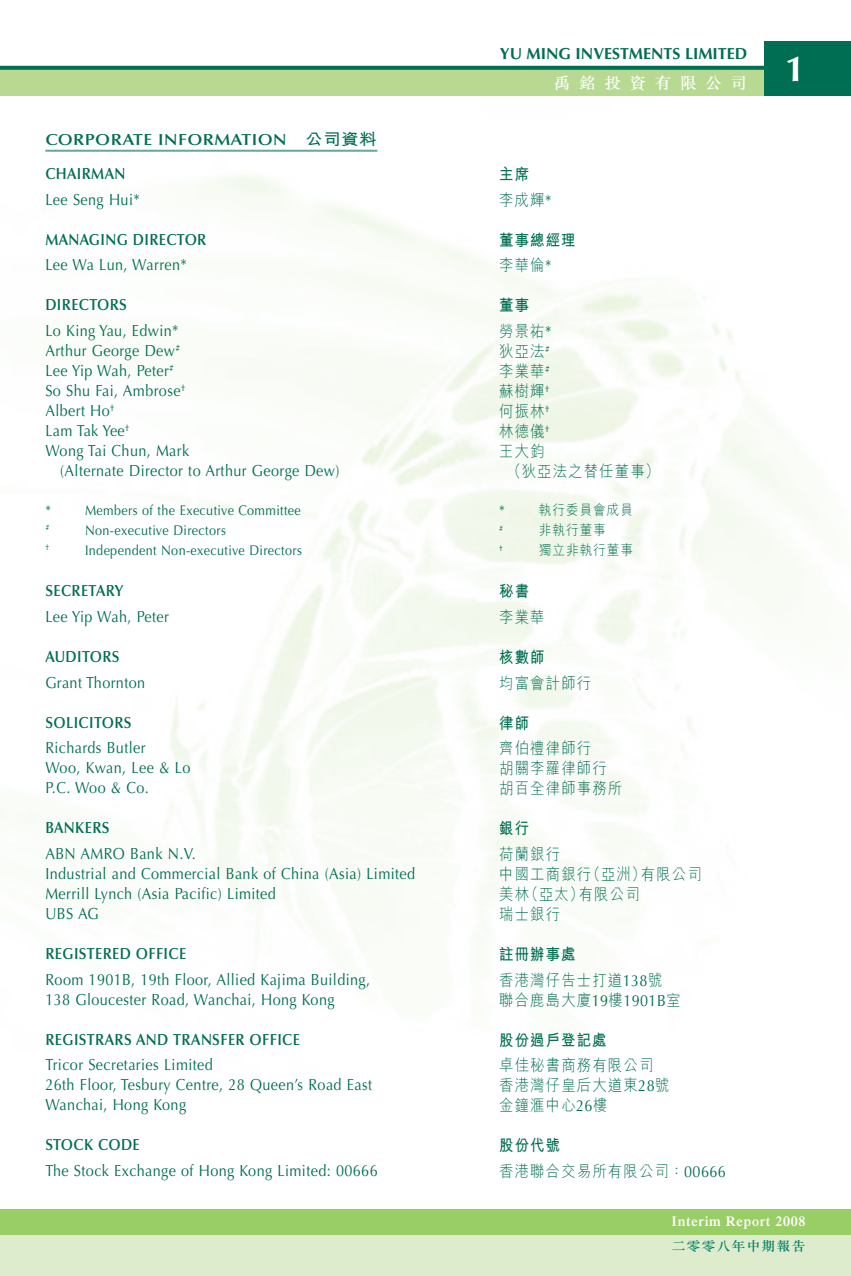
<style>
.page{position:relative;width:851px;height:1276px;background:#fff}
.page>*{position:absolute;margin:0;border:0;box-sizing:border-box;transform-origin:0 0}
.t1{font:700 36px "Optima LT Std";color:#fff}
.t2{font:16px/20px "Optima LT Std";letter-spacing:.03em;color:#006e53;scale:.9 1}
.t3{font:16px/20px "M Hei HK Light B5 pc H";letter-spacing:.08em;color:#006e53;scale:.9 1}
.t4{font:600 16px "Optima LT Std";letter-spacing:.025em;color:#006e53;scale:.9 1}
.t5{font:16px "M Hei HK Bold B5 pc H";letter-spacing:.075em;color:#006e53;scale:.9 1}
.t6{font:600 16px/34.4px "Optima LT Std";letter-spacing:.025em;color:#006e53;scale:1.1 1}
.t7{font:700 16px "Optima LT Std";color:#006e53}
.t8{font:16px "M Sung HK Medium B5 pc H";letter-spacing:.5em;color:#fff;scale:1.05 1}
.t9{font:14px "Optima LT Std";letter-spacing:.03em;color:#006e53;scale:.9 1}
.t10{font:14px "M Hei HK Light B5 pc H";letter-spacing:.08em;color:#006e53;scale:.9 1}
.t11{font:600 14px "Times LT Std";letter-spacing:.05em;color:#fff}
.t12{font:13px "M Sung HK Medium B5 pc H";letter-spacing:.1em;color:#007d65;scale:1.05 1}
.t13{font:8.2px "Optima LT Std";color:#006e53;scale:.9 1}
.s1{font-family:"M Hei HK Bold B5 pc H";font-weight:400}
.s2{font-family:"Optima LT Std"}
</style>
<div class="page">
<div style="left:0;top:67px;width:850px;height:29px;background:#b7d991"></div>
<div style="left:764px;top:42px;width:86px;height:54px;background:#006e53"></div>
<div style="left:0;top:1228px;width:850px;height:48px;background:#ddeccd"></div>
<div style="left:0;top:1209px;width:850px;height:26px;background:#99cd65"></div>
<svg style="left:0;top:66px;width:764px;height:4px;background:#097356"></svg>
<hr style="left:45px;top:150px;width:332px;height:2px;background:#65a798">
<p class="t6" style="left:45px;top:126px;width:303px">CORPORATE INFORMATION <span class="s1">公司資料<br></span>CHAIRMAN</p>
<p class="t2" style="left:45px;top:193px;width:106px">Lee Seng Hui*</p>
<p class="t4" style="left:45px;top:233px;width:180px">MANAGING DIRECTOR</p>
<p class="t2" style="left:45px;top:259px;width:159px">Lee Wa Lun, Warren*</p>
<p class="t4" style="left:45px;top:299px;width:92px">DIRECTORS</p>
<p class="t2" style="left:45px;top:324px;width:149px">Lo King Yau, Edwin*</p>
<p class="t2" style="left:45px;top:344px;width:151px">Arthur George Dew<sup>#</sup></p>
<p class="t2" style="left:45px;top:364px;width:144px">Lee Yip Wah, Peter<sup>#</sup></p>
<p class="t2" style="left:45px;top:384px;width:157px">So Shu Fai, Ambrose<sup>†</sup></p>
<p class="t2" style="left:45px;top:404px;width:78px">Albert Ho<sup>†</sup></p>
<p class="t2" style="left:45px;top:424px;width:95px">Lam Tak Yee<sup>†</sup></p>
<p class="t2" style="left:45px;top:444px;width:161px">Wong Tai Chun, Mark</p>
<p class="t2" style="left:60px;top:464px;width:312px">(Alternate Director to Arthur George Dew)</p>
<p class="t9" style="left:45px;top:504px;width:8px">*</p>
<p class="t9" style="left:85px;top:504px;width:241px">Members of the Executive Committee</p>
<p class="t13" style="left:45px;top:524px;width:6px">#</p>
<p class="t9" style="left:85px;top:524px;width:158px">Non-executive Directors</p>
<p class="t13" style="left:45px;top:544px;width:6px">†</p>
<p class="t9" style="left:85px;top:544px;width:242px">Independent Non-executive Directors</p>
<p class="t4" style="left:45px;top:585px;width:88px">SECRETARY</p>
<p class="t2" style="left:45px;top:610px;width:139px">Lee Yip Wah, Peter</p>
<p class="t4" style="left:45px;top:650px;width:84px">AUDITORS</p>
<p class="t2" style="left:45px;top:676px;width:112px">Grant Thornton</p>
<p class="t4" style="left:45px;top:716px;width:97px">SOLICITORS</p>
<p class="t2" style="left:45px;top:741px;width:162px">Richards Butler<br>Woo, Kwan, Lee &amp; Lo<br>P.C. Woo &amp; Co.</p>
<p class="t4" style="left:45px;top:822px;width:73px">BANKERS</p>
<p class="t2" style="left:45px;top:847px;width:412px">ABN AMRO Bank N.V.<br>Industrial and Commercial Bank of China (Asia) Limited<br>Merrill Lynch (Asia Pacific) Limited<br>UBS AG</p>
<p class="t4" style="left:45px;top:947px;width:158px">REGISTERED OFFICE</p>
<p class="t2" style="left:45px;top:973px;width:362px">Room 1901B, 19th Floor, Allied Kajima Building,<br>138 Gloucester Road, Wanchai, Hong Kong</p>
<p class="t4" style="left:45px;top:1033px;width:284px">REGISTRARS AND TRANSFER OFFICE</p>
<p class="t2" style="left:45px;top:1058px;width:364px">Tricor Secretaries Limited<br>26th Floor, Tesbury Centre, 28 Queen’s Road East<br>Wanchai, Hong Kong</p>
<p class="t4" style="left:45px;top:1139px;width:106px">STOCK CODE</p>
<p class="t2" style="left:45px;top:1164px;width:370px">The Stock Exchange of Hong Kong Limited: 00666</p>
<p class="t7" style="left:500px;top:47px;width:249px">YU MING INVESTMENTS LIMITED</p>
<p class="t8" style="left:554px;top:77px;width:186px">禹銘投資有限公司</p>
<p class="t5" style="left:499px;top:168px;width:35px">主席</p>
<p class="t3" style="left:499px;top:192px;width:60px">李成輝<span class="s2">*</span></p>
<p class="t5" style="left:499px;top:234px;width:86px">董事總經理</p>
<p class="t3" style="left:499px;top:258px;width:60px">李華倫<span class="s2">*</span></p>
<p class="t5" style="left:499px;top:299px;width:35px">董事</p>
<p class="t3" style="left:499px;top:323px;width:60px">勞景祐<span class="s2">*</span></p>
<p class="t3" style="left:499px;top:343px;width:58px">狄亞法<sup>#</sup></p>
<p class="t3" style="left:499px;top:363px;width:58px">李業華<sup>#</sup></p>
<p class="t3" style="left:499px;top:383px;width:57px">蘇樹輝<sup>†</sup></p>
<p class="t3" style="left:499px;top:403px;width:57px">何振林<sup>†</sup></p>
<p class="t3" style="left:499px;top:423px;width:57px">林德儀<sup>†</sup></p>
<p class="t3" style="left:499px;top:443px;width:52px">王大鈞</p>
<p class="t3" style="left:506px;top:463px;width:171px">（狄亞法之替任董事）</p>
<p class="t9" style="left:499px;top:505px;width:8px">*</p>
<p class="t10" style="left:539px;top:505px;width:106px">執行委員會成員</p>
<p class="t13" style="left:499px;top:525px;width:6px">#</p>
<p class="t10" style="left:539px;top:525px;width:76px">非執行董事</p>
<p class="t13" style="left:499px;top:545px;width:6px">†</p>
<p class="t10" style="left:539px;top:545px;width:106px">獨立非執行董事</p>
<p class="t5" style="left:499px;top:585px;width:35px">秘書</p>
<p class="t3" style="left:499px;top:609px;width:52px">李業華</p>
<p class="t5" style="left:499px;top:651px;width:52px">核數師</p>
<p class="t3" style="left:499px;top:675px;width:104px">均富會計師行</p>
<p class="t5" style="left:499px;top:716px;width:35px">律師</p>
<p class="t3" style="left:499px;top:740px;width:138px">齊伯禮律師行<br>胡關李羅律師行胡百全律師事務所</p>
<p class="t5" style="left:499px;top:822px;width:35px">銀行</p>
<p class="t3" style="left:499px;top:846px;width:226px">荷蘭銀行<br>中國工商銀行（亞洲）有限公司美林（亞太）有限公司<br>瑞士銀行</p>
<p class="t5" style="left:499px;top:948px;width:86px">註冊辦事處</p>
<p class="t3" style="left:499px;top:972px;width:203px">香港灣仔告士打道<span class="s2">138</span>號聯合鹿島大廈<span class="s2">19</span>樓<span class="s2">1901B</span>室</p>
<p class="t5" style="left:499px;top:1033px;width:121px">股份過戶登記處</p>
<p class="t3" style="left:499px;top:1057px;width:191px">卓佳秘書商務有限公司香港灣仔皇后大道東<span class="s2">28</span>號金鐘滙中心<span class="s2">26</span>樓</p>
<p class="t5" style="left:499px;top:1139px;width:69px">股份代號</p>
<p class="t3" style="left:499px;top:1163px;width:253px">香港聯合交易所有限公司：<span class="s2">00666</span></p>
<h1 class="t1" style="left:785px;top:56px;width:22px">1</h1>
<p class="t11" style="left:671px;top:1216px;width:135px">Interim Report 2008</p>
<p class="t12" style="left:671px;top:1241px;width:129px">二零零八年中期報告</p>
</div>
